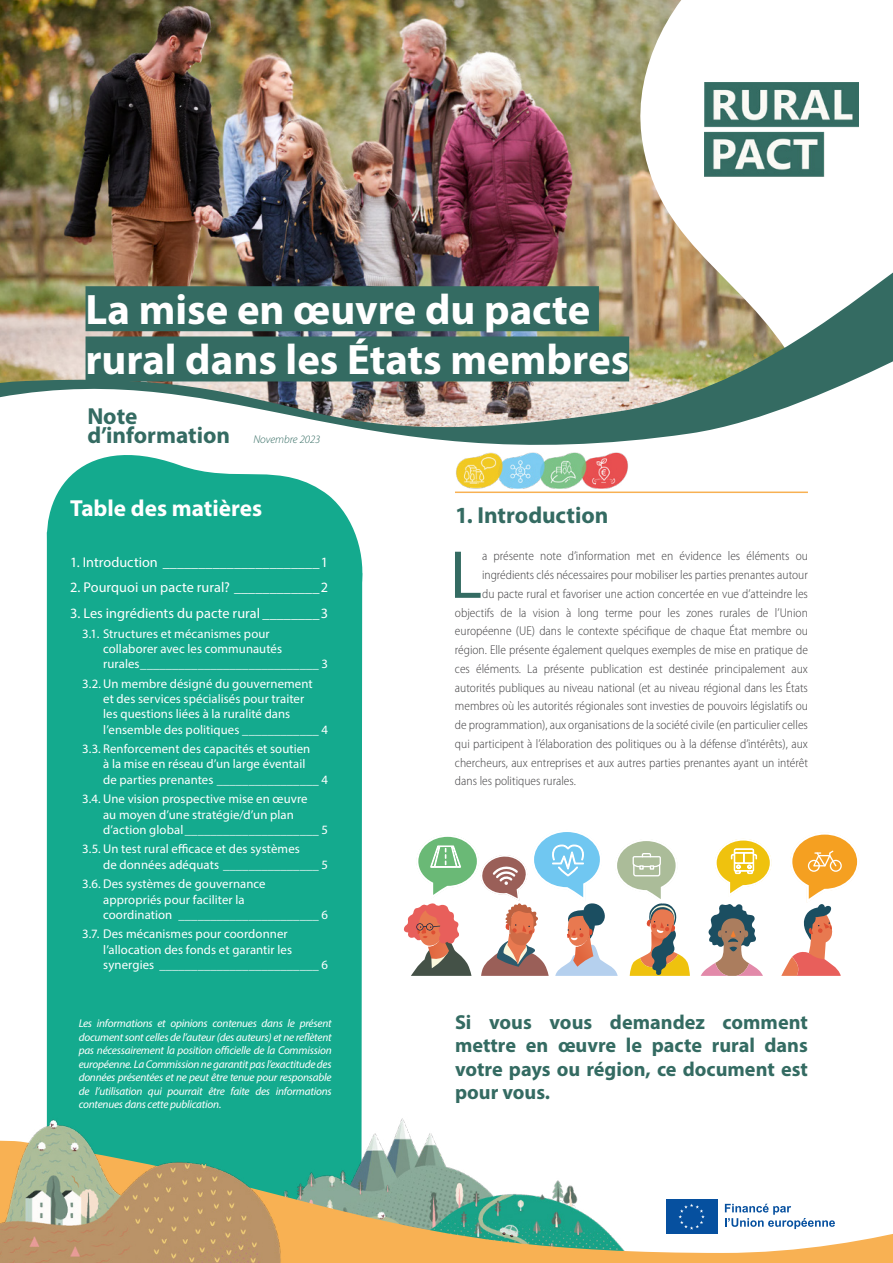
<style>
.page{position:relative;width:893px;height:1263px;background:#fff}
.page>*{position:absolute;margin:0;border:0;box-sizing:border-box;transform-origin:0 0}
.Body_text_first{font:68.4px "Myriad Pro";color:#346b62}
.t1{font:700 42.75px/50.2px "Myriad Pro";color:#fff}
.Policy{font:700 23.25px/18.8px "Myriad Pro";color:#346b62}
.TOC_Content{font:700 23.25px "Myriad Pro";color:#fff}
.Title_01{font:700 23.25px "Myriad Pro";color:#346b62}
._00_Quotes_first{font:700 20.25px/23.2px "Myriad Pro";color:#346b62;text-align:justify}
.t2{font:14.25px "Myriad Pro";color:#fff}
.Body_text_first-2{font:300 semi-condensed 12.75px "Myriad Pro";color:#414042}
.t3{font:12.75px/15.3px "Myriad Pro";letter-spacing:.005em;color:#fff}
.Information{font:italic 11.25px/13.5px "Myriad Pro";letter-spacing:-.02em;color:#fff;text-align:justify}
.s1{font-weight:300;font-style:italic;font-size:11.25px}
</style>
<div class="page">
<img style="left:0;top:0;width:625px;height:257px">
<svg style="left:625px;top:0;width:234px;height:257px"></svg>
<img style="left:0;top:257px;width:893px;height:91px">
<svg style="left:0;top:348px;width:893px;height:141px"></svg>
<div style="left:47px;top:732px;width:315px;height:378px;background:#14aa8e"></div>
<svg style="left:0;top:394px;width:381px;height:338px;fill:#14aa8e"></svg>
<img style="left:182px;top:1052px;width:253px;height:89px">
<svg style="left:287px;top:1141px;width:606px;height:122px"></svg>
<img style="left:0;top:1110px;width:287px;height:153px">
<img style="left:705px;top:82px;width:153px;height:96px">
<div style="left:86px;top:286px;width:513px;height:45px;background:#346b62"></div>
<div style="left:86px;top:336px;width:543px;height:45px;background:#346b62"></div>
<hr style="left:455px;top:491px;width:353px;height:2px;background:#f8b153">
<svg style="left:701px;top:904px;width:62px;height:72px"></svg>
<svg style="left:715px;top:839px;width:57px;height:57px"></svg>
<svg style="left:781px;top:832px;width:78px;height:144px"></svg>
<svg style="left:403px;top:832px;width:287px;height:144px"></svg>
<img style="left:449px;top:447px;width:185px;height:41px">
<p class="t1" style="left:86px;top:283px;width:545px">La mise en œuvre du pacte rural dans les États membres</p>
<p class="Policy" style="left:87px;top:406px;width:235px">Note<br>d’information <span class="s1">Novembre 2023</span></p>
<p class="TOC_Content" style="left:70px;top:493px;width:193px">Table des matières</p>
<p class="t2" style="left:70px;top:553px;width:260px">1. Introduction ______________________1</p>
<p class="t2" style="left:70px;top:579px;width:259px">2. Pourquoi un pacte rural? ____________2</p>
<p class="t2" style="left:70px;top:604px;width:259px">3. Les ingrédients du pacte rural ________3</p>
<p class="t3" style="left:103px;top:625px;width:226px;text-indent:-21px">3.1. Structures et mécanismes pour<br>collaborer avec les communautés rurales____________________________ 3</p>
<p class="t3" style="left:103px;top:675px;width:227px;text-indent:-21px">3.2. Un membre désigné du gouvernement<br>et des services spécialisés pour traiter<br>les questions liées à la ruralité dans l’ensemble des politiques ____________ 4</p>
<p class="t3" style="left:103px;top:741px;width:227px;text-indent:-21px">3.3. Renforcement des capacités et soutien<br>à la mise en réseau d’un large éventail<br>de parties prenantes ________________ 4</p>
<p class="t3" style="left:103px;top:791px;width:226px;text-indent:-21px">3.4. Une vision prospective mise en œuvre<br>au moyen d’une stratégie/d’un plan d’action global_____________________ 5</p>
<p class="t3" style="left:103px;top:841px;width:226px;text-indent:-21px">3.5. Un test rural efficace et des systèmes<br>de données adéquats _______________ 5</p>
<p class="t3" style="left:103px;top:876px;width:227px;text-indent:-21px">3.6. Des systèmes de gouvernance<br>appropriés pour faciliter la<br>coordination ______________________ 6</p>
<p class="t3" style="left:103px;top:926px;width:227px;text-indent:-21px">3.7. Des mécanismes pour coordonner l’allocation des fonds et garantir les synergies _________________________ 6</p>
<p class="Information" style="left:79px;top:1016px;width:255px">Les informations et opinions contenues dans le présent document sont celles de l’auteur (des auteurs) et ne reflètent pas nécessairement la position officielle de la Commission européenne. La Commission ne garantit pas l’exactitude des données présentées et ne peut être tenue pour responsable de l’utilisation qui pourrait être faite des informations contenues dans cette publication.</p>
<h1 class="Title_01" style="left:455px;top:500px;width:155px">1. Introduction</h1>
<p class="Body_text_first" style="left:450px;top:533px;width:34px">L</p>
<p class="Body_text_first-2" style="left:482px;top:549px;width:327px">a présente note d’information met en évidence les éléments ou</p>
<p class="Body_text_first-2" style="left:482px;top:568px;width:327px">ingrédients clés nécessaires pour mobiliser les parties prenantes autour</p>
<p class="Body_text_first-2" style="left:482px;top:587px;width:327px">du pacte rural et favoriser une action concertée en vue d’atteindre les</p>
<p class="Body_text_first-2" style="left:455px;top:605px;width:354px">objectifs de la vision à long terme pour les zones rurales de l’Union</p>
<p class="Body_text_first-2" style="left:455px;top:624px;width:354px">européenne (UE) dans le contexte spécifique de chaque État membre ou</p>
<p class="Body_text_first-2" style="left:455px;top:643px;width:354px">région. Elle présente également quelques exemples de mise en pratique de</p>
<p class="Body_text_first-2" style="left:455px;top:662px;width:354px">ces éléments. La présente publication est destinée principalement aux</p>
<p class="Body_text_first-2" style="left:455px;top:680px;width:354px">autorités publiques au niveau national (et au niveau régional dans les États</p>
<p class="Body_text_first-2" style="left:455px;top:699px;width:354px">membres où les autorités régionales sont investies de pouvoirs législatifs ou</p>
<p class="Body_text_first-2" style="left:455px;top:718px;width:354px">de programmation), aux organisations de la société civile (en particulier celles</p>
<p class="Body_text_first-2" style="left:455px;top:737px;width:354px">qui participent à l’élaboration des politiques ou à la défense d’intérêts), aux</p>
<p class="Body_text_first-2" style="left:455px;top:755px;width:354px">chercheurs, aux entreprises et aux autres parties prenantes ayant un intérêt</p>
<p class="Body_text_first-2" style="left:455px;top:774px;width:122px">dans les politiques rurales.</p>
<p class="_00_Quotes_first" style="left:455px;top:1010px;width:354px">Si vous vous demandez comment mettre en œuvre le pacte rural dans votre pays ou région, ce document est pour vous.</p>
</div>
